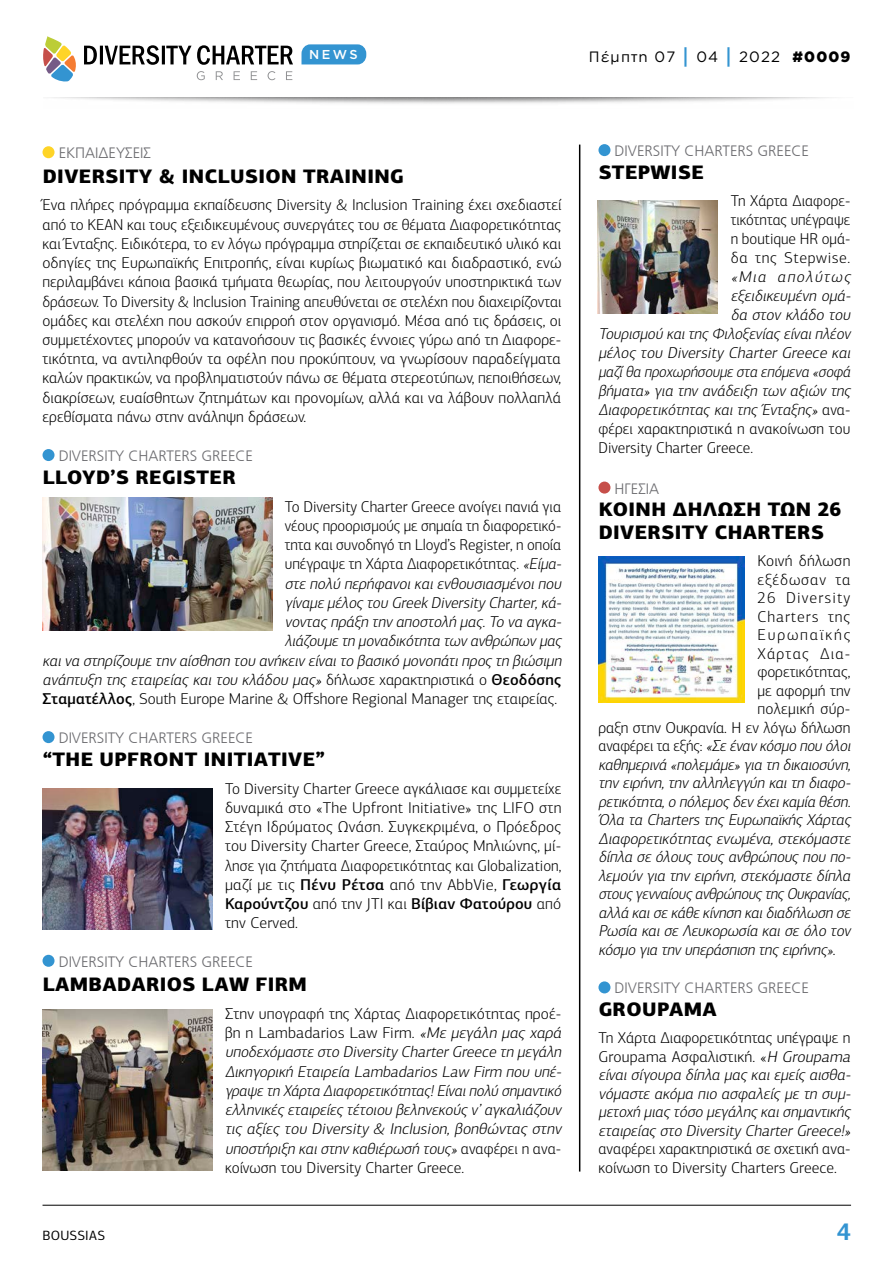
<style>
.page{position:relative;width:893px;height:1263px;background:#fff}
.page>*{position:absolute;margin:0;border:0;box-sizing:border-box;transform-origin:0 0}
.t1{font:700 24px "PF Centro Sans Pro";color:#3394d1}
.t2{font:900 19.5px/22.6px "PF Centro Sans Pro";letter-spacing:.02em;color:#000}
.t3{font:300 15.75px/19.2px "PF Centro Sans Pro";color:#000;text-align:justify}
.t4{font:italic 300 15.75px/19.2px "PF Centro Sans Pro";letter-spacing:-.01em;color:#000}
.t5{font:italic 300 15.75px "PF Centro Sans Pro";letter-spacing:-.01em;color:#000;scale:.96 1}
.t6{font:italic 300 15.75px "PF Centro Sans Pro";letter-spacing:-.01em;color:#000;scale:.95 1}
.t7{font:300 15.75px "PF Centro Sans Pro";letter-spacing:.055em;color:#000}
.t8{font:300 15.75px "PF Centro Sans Pro";letter-spacing:.07em;color:#000}
.t9{font:300 15.75px "PF Centro Sans Pro";letter-spacing:.115em;color:#000}
.t10{font:300 15.75px "PF Centro Sans Pro";letter-spacing:.075em;color:#000}
.t11{font:300 15px "PF Catalog";color:#6d6d71}
.t12{font:15px "Gotham";letter-spacing:.075em;color:#000}
.t13{font:13.5px "PF Centro Sans Pro";letter-spacing:.01em;color:#000}
.t14{font:500 12.9px "Gotham";color:#fff}
.s1{font-weight:500;font-size:21px;color:#3394d1}
.s2{font-weight:900}
.s3{font-style:italic}
.s4{font-style:normal}
.s5{font-weight:500;font-style:normal}
.s6{font-weight:500}
</style>
<div class="page">
<hr style="left:43px;top:1205px;width:808px;height:1px;background:#000">
<svg style="left:84px;top:45px;width:209px;height:20px"></svg>
<svg style="left:197px;top:71px;width:8px;height:9px"></svg>
<svg style="left:216px;top:71px;width:7px;height:9px"></svg>
<svg style="left:234px;top:71px;width:23px;height:9px"></svg>
<svg style="left:268px;top:71px;width:7px;height:9px"></svg>
<svg style="left:286px;top:71px;width:6px;height:9px"></svg>
<svg style="left:43px;top:36px;width:33px;height:46px"></svg>
<svg style="left:301px;top:44px;width:65px;height:20px"></svg>
<hr style="left:579px;top:145px;width:1px;height:1026px;background:#000">
<div style="left:43px;top:146px;width:12px;height:12px;background:#fed427;border-radius:50%"></div>
<div style="left:43px;top:449px;width:12px;height:12px;background:#3394d1;border-radius:50%"></div>
<div style="left:43px;top:731px;width:12px;height:12px;background:#3394d1;border-radius:50%"></div>
<div style="left:43px;top:955px;width:12px;height:12px;background:#3394d1;border-radius:50%"></div>
<div style="left:598px;top:144px;width:12px;height:12px;background:#3394d1;border-radius:50%"></div>
<div style="left:598px;top:482px;width:12px;height:12px;background:#c64f4a;border-radius:50%"></div>
<div style="left:598px;top:981px;width:12px;height:12px;background:#3394d1;border-radius:50%"></div>
<img style="left:43px;top:497px;width:229px;height:133px">
<img style="left:43px;top:789px;width:169px;height:141px">
<img style="left:43px;top:1010px;width:169px;height:160px">
<img style="left:598px;top:556px;width:147px;height:146px">
<img style="left:598px;top:201px;width:120px;height:113px">
<p class="t14" style="left:309px;top:47px;width:50px">NEWS</p>
<p class="t12" style="left:589px;top:49px;width:263px">Πέμπτη 07 <span class="s1">|</span> 04 <span class="s1">|</span> 2022 <span class="s2">#0009</span></p>
<p class="t11" style="left:59px;top:145px;width:94px">ΕΚΠΑΙΔΕΥΣΕΙΣ</p>
<p class="t2" style="left:43px;top:165px;width:363px">DIVERSITY &amp; INCLUSION TRAINING</p>
<p class="t3" style="left:43px;top:196px;width:521px">Ένα πλήρες πρόγραμμα εκπαίδευσης Diversity &amp; Inclusion Training έχει σχεδιαστεί από το ΚΕΑΝ και τους εξειδικευμένους συνεργάτες του σε θέματα Διαφορετικότητας και Ένταξης. Ειδικότερα, το εν λόγω πρόγραμμα στηρίζεται σε εκπαιδευτικό υλικό και οδηγίες της Ευρωπαϊκής Επιτροπής, είναι κυρίως βιωματικό και διαδραστικό, ενώ περιλαμβάνει κάποια βασικά τμήματα θεωρίας, που λειτουργούν υποστηρικτικά των δράσεων. Το Diversity &amp; Inclusion Training απευθύνεται σε στελέχη που διαχειρίζονται ομάδες και στελέχη που ασκούν επιρροή στον οργανισμό. Μέσα από τις δράσεις, οι συμμετέχοντες μπορούν να κατανοήσουν τις βασικές έννοιες γύρω από τη Διαφορε&shy;τικότητα, να αντιληφθούν τα οφέλη που προκύπτουν, να γνωρίσουν παραδείγματα καλών πρακτικών, να προβληματιστούν πάνω σε θέματα στερεοτύπων, πεποιθήσεων, διακρίσεων, ευαίσθητων ζητημάτων και προνομίων, αλλά και να λάβουν πολλαπλά ερεθίσματα πάνω στην ανάληψη δράσεων.</p>
<p class="t11" style="left:59px;top:447px;width:196px">DIVERSITY CHARTERS GREECE</p>
<p class="t2" style="left:43px;top:466px;width:195px">LLOYD’S REGISTER</p>
<p class="t3" style="left:285px;top:497px;width:278px">Το Diversity Charter Greece ανοίγει πανιά για</p>
<p class="t3" style="left:285px;top:516px;width:278px">νέους προορισμούς με σημαία τη διαφορετικό-</p>
<p class="t3" style="left:285px;top:535px;width:278px">τητα και συνοδηγό τη Lloyd’s Register, η οποία</p>
<p class="t3" style="left:285px;top:555px;width:281px">υπέγραψε τη Χάρτα Διαφορετικότητας. <span class="s3">«Είμα-</span></p>
<p class="t4" style="left:285px;top:574px;width:281px">στε πολύ περήφανοικαιενθουσιασμένοιπου</p>
<p class="t4" style="left:285px;top:593px;width:281px">γίναμε μέλος του Greek Diversity Charter,κά-</p>
<p class="t4" style="left:285px;top:612px;width:281px">νοντας πράξη την αποστολή μας.Το να αγκα-</p>
<p class="t4" style="left:285px;top:631px;width:281px">λιάζουμε τη μοναδικότητα των ανθρώπων μας</p>
<p class="t4" style="left:43px;top:651px;width:524px">καινα στηρίζουμε την αίσθηση του ανήκειν είναιτο βασικό μονοπάτιπρος τη βιώσιμη</p>
<p class="t4" style="left:43px;top:670px;width:520px">ανάπτυξη της εταιρείας και του κλάδου μας» <span class="s4">δ ή λ ω σ ε χ α ρ α κτ η ρ ι στ ι κ ά ο</span> <span class="s5">Θ ε ο δ ό σ η ς</span></p>
<p class="t3" style="left:43px;top:689px;width:516px"><span class="s6">Σταματέλλος</span>, South Europe Marine &amp; Offshore Regional Manager της εταιρείας.</p>
<p class="t11" style="left:59px;top:729px;width:196px">DIVERSITY CHARTERS GREECE</p>
<p class="t2" style="left:43px;top:748px;width:284px">“THE UPFRONT INITIATIVE”</p>
<p class="t3" style="left:225px;top:779px;width:338px">Το Diversity Charter Greece αγκάλιασε και συμμετείχε δυναμικά στο «The Upfront Initiative» της LIFO στη Στέγη Ιδρύματος Ωνάση. Συγκεκριμένα, ο Πρόεδρος του Diversity Charter Greece, Σταύρος Μηλιώνης, μί&shy;λησε για ζητήματα Διαφορετικότητας και Globalization, μαζί με τις <span class="s6">Πένυ Ρέτσα</span> από την AbbVie, <span class="s6">Γεωργία Καρούντζου</span> από την JTΙ και <span class="s6">Βίβιαν Φατούρου</span> από την Cerved.</p>
<p class="t11" style="left:59px;top:953px;width:196px">DIVERSITY CHARTERS GREECE</p>
<p class="t2" style="left:43px;top:973px;width:266px">LAMBADARIOS LAW FIRM</p>
<p class="t4" style="left:225px;top:1004px;width:341px"><span class="s4">Στην υπογραφή της Χάρτας Διαφορετικότητας προέ&shy;βη η Lambadarios Law Firm.</span> «Με μεγάλη μας χαρά υποδεχόμαστε στο Diversity CharterGreece τη μεγάλη Δικηγορική Εταιρεία Lambadarios Law Firm που υπέ&shy;γραψε τη Χάρτα Διαφορετικότητας!Είναιπολύ σημαντικό ελληνικές εταιρείες τέτοιου βεληνεκούς ν’αγκαλιάζουν τις αξίες του Diversity &amp; Inclusion, βοηθώντας στην υποστήριξη καιστην καθιέρωσή τους» <span class="s4">α ν α φ έ ρ ε ι η α ν α - κοίνωση του Diversity Charter Greece.</span></p>
<p class="t11" style="left:615px;top:142px;width:196px">DIVERSITY CHARTERS GREECE</p>
<p class="t2" style="left:599px;top:161px;width:107px">STEPWISE</p>
<p class="t3" style="left:731px;top:192px;width:121px">Τη Χάρτα Διαφορε&shy;τικότητας υπέγραψε η boutique HR ομά&shy;δα της Stepwise.</p>
<p class="t4" style="left:731px;top:267px;width:124px">«Μια απολύτως</p>
<p class="t4" style="left:731px;top:286px;width:124px">εξειδικευμένη ομά-</p>
<p class="t4" style="left:731px;top:305px;width:124px">δα στον κλάδο του</p>
<p class="t4" style="left:598px;top:324px;width:257px">Τουρισμού καιτης Φιλοξενίας είναιπλέον</p>
<p class="t4" style="left:598px;top:343px;width:257px">μέλος του Diversity Charter Greece και</p>
<p class="t6" style="left:598px;top:363px;width:270px">μαζίθα προχωρήσουμε στα επόμενα «σοφά</p>
<p class="t4" style="left:598px;top:381px;width:257px">βήματα» γ ια την ανάδειξη των αξιών της</p>
<p class="t4" style="left:598px;top:400px;width:253px">Διαφορετικότητας και της Ένταξης» <span class="s4">α ν α -</span></p>
<p class="t3" style="left:598px;top:419px;width:254px">φέρει χαρακτηριστικά η ανακοίνωση του</p>
<p class="t3" style="left:598px;top:438px;width:156px">Diversity Charter Greece.</p>
<p class="t11" style="left:615px;top:480px;width:46px">ΗΓΕΣΙΑ</p>
<p class="t2" style="left:599px;top:498px;width:244px">ΚΟΙΝΗ ΔΗΛΩΣΗ ΤΩΝ 26<br>DIVERSITY CHARTERS</p>
<p class="t3" style="left:757px;top:551px;width:95px">Κοινή δήλωση</p>
<p class="t7" style="left:757px;top:570px;width:95px">εξέδωσαν τα</p>
<p class="t8" style="left:757px;top:589px;width:94px">26 Diversity</p>
<p class="t7" style="left:757px;top:607px;width:94px">Charters της</p>
<p class="t9" style="left:757px;top:626px;width:95px">Ευρωπαϊκής</p>
<p class="t10" style="left:757px;top:644px;width:95px">Χάρτας Δια-</p>
<p class="t3" style="left:757px;top:662px;width:95px">φορετικότητας,</p>
<p class="t3" style="left:757px;top:681px;width:95px">με αφορμή την</p>
<p class="t3" style="left:757px;top:699px;width:95px">πολεμική σύρ-</p>
<p class="t3" style="left:598px;top:718px;width:253px">ραξη στην Ουκρανία. Η εν λόγω δήλωση</p>
<p class="t4" style="left:598px;top:736px;width:257px"><span class="s4">ανα φ έ ρ ε ι τ α ε ξ ή ς :</span> «Σεένανκόσμο που όλοι</p>
<p class="t4" style="left:598px;top:755px;width:257px">καθημερινά «πολεμάμε»για τη δικαιοσύνη,</p>
<p class="t4" style="left:598px;top:773px;width:257px">την ειρήνη, την αλληλεγγύη και τη διαφο-</p>
<p class="t4" style="left:598px;top:792px;width:257px">ρετικότητα,ο πόλεμος δεν έχεικαμία θέση.</p>
<p class="t4" style="left:598px;top:810px;width:257px">Όλα τα Charters της Ευρωπαϊκής Χάρτας</p>
<p class="t4" style="left:598px;top:829px;width:257px">Διαφορετικότητας ενωμένα, στεκόμαστε</p>
<p class="t4" style="left:598px;top:847px;width:257px">δίπλα σε όλους τους ανθρώπους που πο-</p>
<p class="t4" style="left:598px;top:866px;width:257px">λεμούν γ ια την ειρήνη, στεκόμαστε δίπλα</p>
<p class="t5" style="left:598px;top:885px;width:267px">στουςγενναίουςανθρώπουςτηςΟυκρανίας,</p>
<p class="t4" style="left:598px;top:903px;width:257px">αλλά καισε κάθε κίνηση καιδιαδήλωση σε</p>
<p class="t4" style="left:598px;top:921px;width:257px">Ρωσία και σε Λευκορωσία και σε όλο τον</p>
<p class="t4" style="left:598px;top:940px;width:239px">κόσμο για την υπεράσπιση της ειρήνης»<span class="s4">.</span></p>
<p class="t11" style="left:615px;top:980px;width:196px">DIVERSITY CHARTERS GREECE</p>
<p class="t2" style="left:599px;top:998px;width:120px">GROUPAMA</p>
<p class="t4" style="left:598px;top:1029px;width:257px;line-height:18.5px"><span class="s4">Τη Χάρτα Διαφορετικότητας υπέγραψε η Groupama Ασφαλιστική. «</span>Η Groupama είναι σίγουρα δίπλα μας και εμείς αισθα&shy;νόμαστε ακόμα πιο ασφαλείς με τη συμ&shy;μετοχή μιας τόσο μεγάλης καισημαντικής εταιρείας στο Diversity CharterGreece!»</p>
<p class="t3" style="left:598px;top:1140px;width:253px;line-height:18.5px">αναφέρει χαρακτηριστικά σε σχετική ανα&shy;κοίνωση το Diversity Charters Greece.</p>
<p class="t13" style="left:43px;top:1227px;width:64px">BOUSSIAS</p>
<h1 class="t1" style="left:837px;top:1217px;width:16px">4</h1>
</div>
